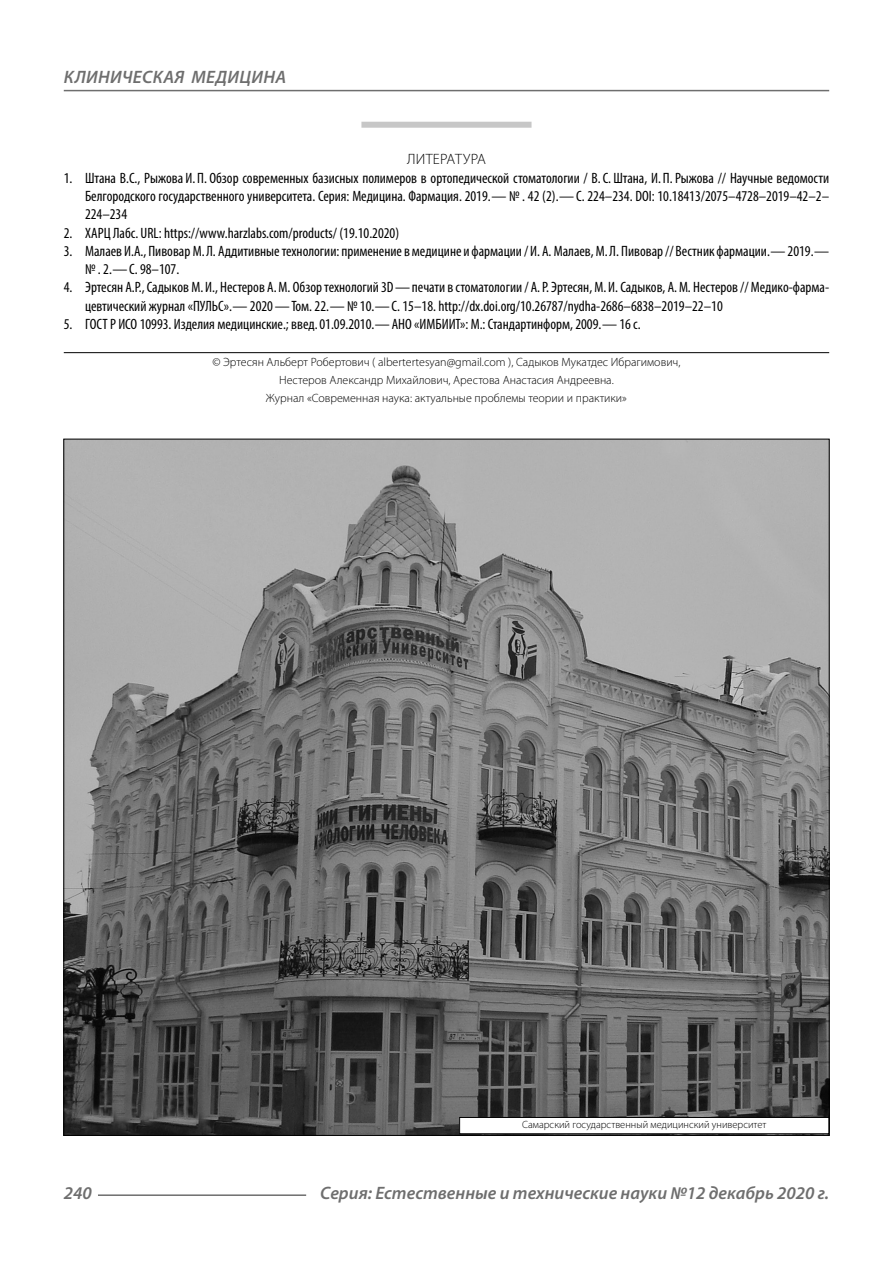
<style>
.page{position:relative;width:893px;height:1263px;background:#fff}
.page>*{position:absolute;margin:0;border:0;box-sizing:border-box;transform-origin:0 0}
.t1{font:italic 600 18px "Myriad Pro";color:#6e6e6e}
.t2{font:italic 600 18px "Myriad Pro";letter-spacing:.02em;color:#6e6e6e}
.t3{font:condensed 15px/18.3px "Myriad Pro";color:#000}
.Literature{font:300 15px "Myriad Pro";letter-spacing:.02em;color:#000}
.Copy{font:300 12px/18.3px "Myriad Pro";color:#000;text-align:center}
.Author-doc{font:300 10.5px "Myriad Pro";color:#000}
</style>
<div class="page">
<div style="left:361px;top:122px;width:170px;height:6px;background:#c7c7c7"></div>
<hr style="left:64px;top:352px;width:765px;height:1px;background:#000">
<img style="left:65px;top:441px;width:763px;height:693px">
<div style="left:460px;top:1117px;width:369px;height:17px;background:#fff"></div>
<div style="left:459px;top:1117px;width:370px;height:17px;border:1px solid #000"></div>
<hr style="left:98px;top:1194px;width:208px;height:2px;background:#6e6e6e">
<hr style="left:64px;top:90px;width:765px;height:1px;background:#6e6e6e">
<p class="t2" style="left:64px;top:66px;width:224px">КЛИНИЧЕСКАЯ МЕДИЦИНА</p>
<p class="Literature" style="left:407px;top:150px;width:80px">ЛИТЕРАТУРА</p>
<p class="t3" style="left:85px;top:168px;width:746px;text-align:justify;text-indent:-21px">1. Штана В.С., Рыжова И. П. Обзор современных базисных полимеров в ортопедической стоматологии / В.С. Штана, И. П. Рыжова // Научные ведомости Белгородского государственного университета. Серия: Медицина. Фармация. 2019.— № . 42 (2).—С. 224–234. DOI: 10.18413/2075–4728–2019–42–2– 224–234</p>
<p class="t3" style="left:64px;top:223px;width:337px">2. ХАРЦ Лабс. URL: https://www.harzlabs.com/products/ (19.10.2020)</p>
<p class="t3" style="left:85px;top:242px;width:746px;text-indent:-21px">3. Малаев И.А., Пивовар М. Л. Аддитивные технологии: применение в медицине и фармации / И. А. Малаев, М. Л. Пивовар // Вестник фармации.— 2019.— № . 2.—С. 98–107.</p>
<p class="t3" style="left:85px;top:278px;width:746px;text-indent:-21px">4. Эртесян А.Р., Садыков М. И., Нестеров А.М. Обзор технологий 3D—печати в стоматологии / А.Р. Эртесян, М. И. Садыков, А.М. Нестеров // Медико-фарма&shy;цевтический журнал «ПУЛЬС».— 2020—Том. 22.— № 10.—С. 15–18. http://dx.doi.org/10.26787/nydha‑2686–6838–2019–22–10</p>
<p class="t3" style="left:64px;top:315px;width:578px">5. ГОСТ Р ИСО 10993. Изделия медицинские.; введ.01.09.2010.—АНО «ИМБИИТ»: М.: Стандартинформ, 2009.— 16 с.</p>
<p class="Copy" style="left:213px;top:352px;width:469px">© Эртесян Альберт Робертович ( albertertesyan@gmail.com ), Садыков Мукатдес Ибрагимович,<br>Нестеров Александр Михайлович, Арестова Анастасия Андреевна.<br>Журнал «Современная наука: актуальные проблемы теории и практики»</p>
<p class="Author-doc" style="left:522px;top:1118px;width:246px">Самарский государственный медицинский университет</p>
<p class="t1" style="left:64px;top:1182px;width:30px">240</p>
<p class="t1" style="left:320px;top:1182px;width:510px">Серия: Естественные и технические науки №12 декабрь 2020 г.</p>
</div>
